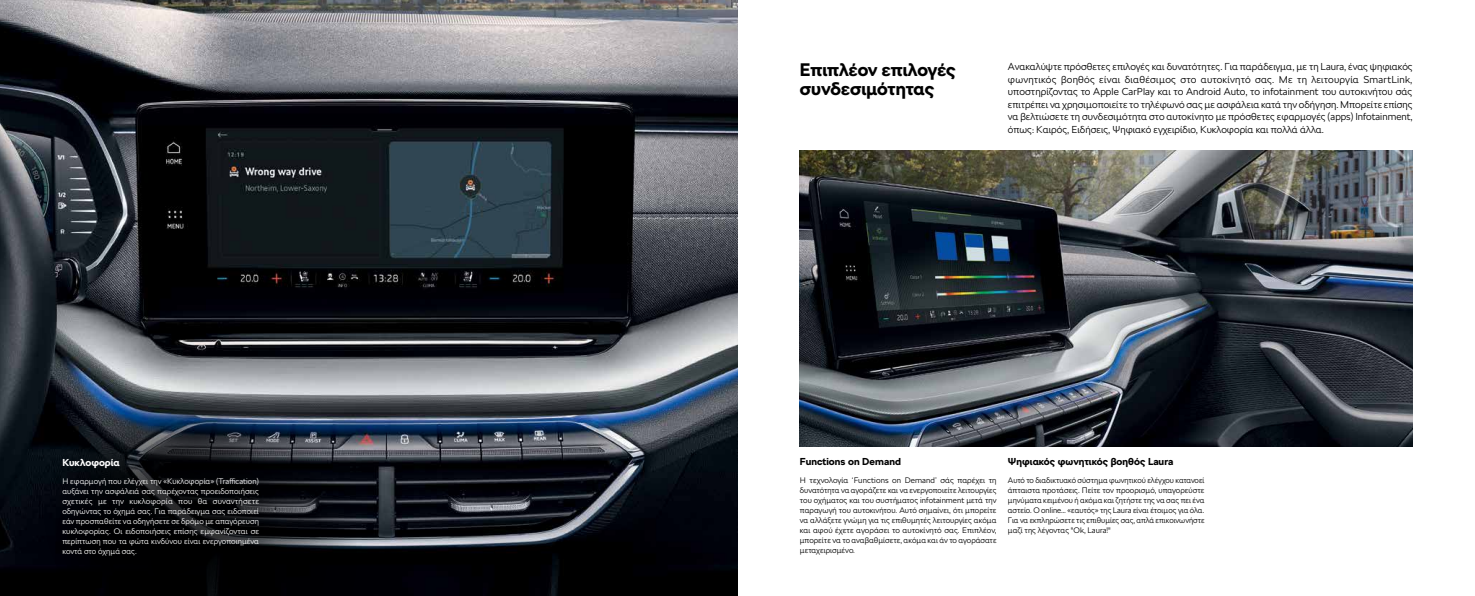
<style>
.page{position:relative;width:1475px;height:596px;background:#fff}
.page>*{position:absolute;margin:0;border:0;box-sizing:border-box;transform-origin:0 0}
.t1{font:700 18px/19px "SKODA Next";color:#000}
.t2{font:300 10px/12.5px "SKODA Next";letter-spacing:.005em;color:#000;text-align:justify}
.t3{font:700 10px "SKODA Next";letter-spacing:.005em;color:#000}
.t4{font:700 10px "SKODA Next";letter-spacing:.005em;color:#fff}
.t5{font:300 8px/10px "SKODA Next";color:#000;text-align:justify}
.t6{font:300 8px/10px "SKODA Next";letter-spacing:.005em;color:#fff;text-align:justify}
</style>
<div class="page">
<img style="left:799px;top:151px;width:613px;height:295px">
<img style="left:0;top:0;width:737px;height:595px">
<svg style="left:43px;top:394px;width:235px;height:201px;background:#1e232b"></svg>
<svg style="left:55px;top:401px;width:302px;height:194px;background:#12151c"></svg>
<p class="t4" style="left:62px;top:456px;width:59px">Κυκλοφορία</p>
<p class="t6" style="left:62px;top:475px;width:198px">Η εφαρμογή που ελέγχει την «Κυκλοφορία» (Traffication) αυξάνει την ασφάλειά σας παρέχοντας προειδοποιήσεις σχετικές με την κυκλοφορία που θα συναντήσετε οδηγώντας το όχημά σας. Για παράδειγμα σας ειδοποιεί εάν προσπαθείτε να οδηγήσετε σε δρόμο με απαγόρευση κυκλοφορίας. Οι ειδοποιήσεις επίσης εμφανίζονται σε περίπτωση που τα φώτα κινδύνου είναι ενεργοποιημένα κοντά στο όχημά σας.</p>
<h1 class="t1" style="left:799px;top:60px;width:157px">Επιπλέον επιλογές συνδεσιμότητας</h1>
<p class="t2" style="left:1007px;top:60px;width:406px">Ανακαλύψτε πρόσθετες επιλογές και δυνατότητες. Για παράδειγμα, με τη Laura, ένας ψηφιακός φωνητικός βοηθός είναι διαθέσιμος στο αυτοκίνητό σας. Με τη λειτουργία SmartLink, υποστηρίζοντας το Apple CarPlay και το Android Auto, το infotainment του αυτοκινήτου σάς επιτρέπει να χρησιμοποιείτε το τηλέφωνό σας με ασφάλεια κατά την οδήγηση. Μπορείτε επίσης να βελτιώσετε τη συνδεσιμότητα στο αυτοκίνητο με πρόσθετες εφαρμογές (apps) Infotainment, όπως: Καιρός, Ειδήσεις, Ψηφιακό εγχειρίδιο, Κυκλοφορία και πολλά άλλα.</p>
<p class="t3" style="left:799px;top:455px;width:102px">Functions on Demand</p>
<p class="t5" style="left:799px;top:474px;width:198px">Η τεχνολογία ‘Functions on Demand’ σάς παρέχει τη δυνατότητα να αγοράζετε και να ενεργοποιείτε λειτουργίες του οχήματος και του συστήματος infotainment μετά την παραγωγή του αυτοκινήτου. Αυτό σημαίνει, ότι μπορείτε να αλλάξετε γνώμη για τις επιθυμητές λειτουργίες ακόμα και αφού έχετε αγοράσει το αυτοκίνητό σας. Επιπλέον, μπορείτε να το αναβαθμίσετε, ακόμα και άν το αγοράσατε μεταχειρισμένο.</p>
<p class="t3" style="left:1007px;top:455px;width:167px">Ψηφιακός φωνητικός βοηθός Laura</p>
<p class="t5" style="left:1007px;top:474px;width:198px">Αυτό το διαδικτυακό σύστημα φωνητικού ελέγχου κατανοεί άπταιστα προτάσεις. Πείτε τον προορισμό, υπαγορεύστε μηνύματα κειμένου ή ακόμα και ζητήστε της να σας πει ένα αστείο. Ο online… «εαυτός» της Laura είναι έτοιμος για όλα.<br>Για να εκπληρώσετε τις επιθυμίες σας, απλά επικοινωνήστε μαζί της λέγοντας "Ok, Laura!"</p>
</div>
